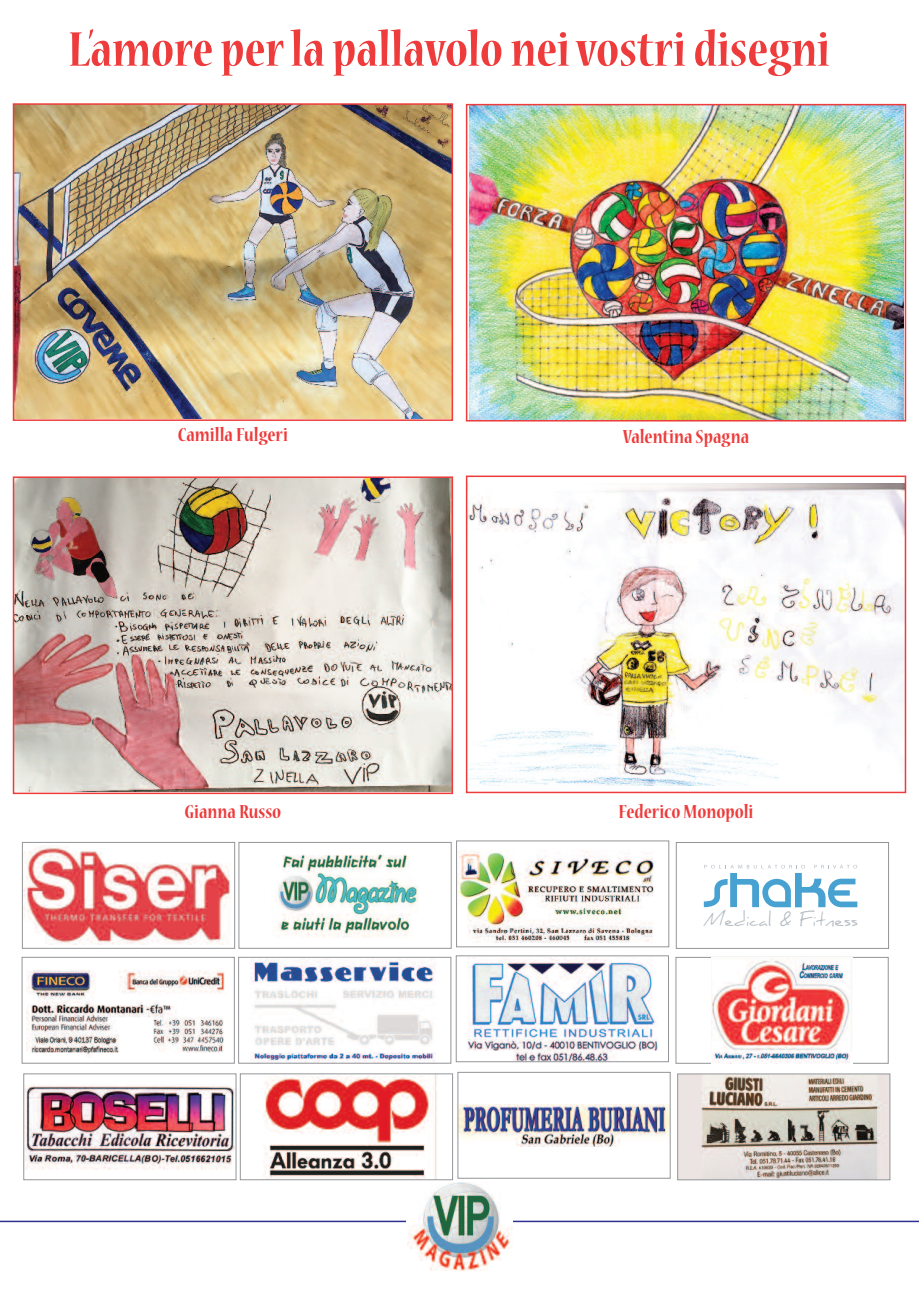
<style>
.page{position:relative;width:919px;height:1289px;background:#fff}
.page>*{position:absolute;margin:0;border:0;box-sizing:border-box;transform-origin:0 0}
.t1{font:700 condensed 54px "Nueva Std";color:#ee3b3b}
.t2{font:700 condensed 21px "Nueva Std";color:#ee3b3b}
.t3{font:17.7px "Daniel";letter-spacing:.01em;color:#b3bac1}
</style>
<div class="page">
<hr style="left:0;top:1220px;width:918px;height:2px;background:#2e3092">
<img style="left:26px;top:1086px;width:208px;height:83px">
<div style="left:24px;top:1073px;width:212px;height:106px;border:1px solid #939598"></div>
<img style="left:263px;top:1075px;width:174px;height:102px">
<div style="left:240px;top:1073px;width:213px;height:106px;border:1px solid #939598"></div>
<img style="left:459px;top:1104px;width:209px;height:42px">
<div style="left:457px;top:1072px;width:213px;height:106px;border:1px solid #939598"></div>
<img style="left:679px;top:1075px;width:209px;height:102px">
<div style="left:677px;top:1073px;width:213px;height:106px;border:1px solid #939598"></div>
<img style="left:407px;top:1182px;width:105px;height:88px">
<img style="left:27px;top:970px;width:198px;height:86px">
<div style="left:22px;top:957px;width:212px;height:106px;border:1px solid #939598"></div>
<img style="left:250px;top:959px;width:186px;height:102px">
<div style="left:238px;top:957px;width:213px;height:106px;border:1px solid #939598"></div>
<img style="left:467px;top:958px;width:190px;height:101px">
<div style="left:456px;top:955px;width:212px;height:106px;border:1px solid #939598"></div>
<div style="left:675px;top:957px;width:213px;height:106px;border:1px solid #939598"></div>
<img style="left:711px;top:957px;width:141px;height:106px">
<img style="left:24px;top:845px;width:207px;height:99px">
<div style="left:22px;top:842px;width:213px;height:106px;border:1px solid #939598"></div>
<img style="left:278px;top:854px;width:141px;height:84px">
<div style="left:239px;top:842px;width:212px;height:106px;border:1px solid #939598"></div>
<img style="left:458px;top:850px;width:196px;height:92px">
<div style="left:456px;top:840px;width:213px;height:107px;border:1px solid #939598"></div>
<svg style="left:703px;top:864px;width:154px;height:43px"></svg>
<div style="left:676px;top:842px;width:212px;height:106px;border:1px solid #939598"></div>
<img style="left:16px;top:106px;width:434px;height:312px">
<div style="left:13px;top:103px;width:440px;height:318px;border:2px solid #ee3b3b"></div>
<img style="left:469px;top:107px;width:434px;height:311px">
<div style="left:466px;top:104px;width:440px;height:317px;border:2px solid #ee3b3b"></div>
<img style="left:16px;top:479px;width:434px;height:312px">
<div style="left:13px;top:476px;width:440px;height:318px;border:2px solid #ee3b3b"></div>
<img style="left:469px;top:483px;width:434px;height:302px">
<div style="left:466px;top:475px;width:440px;height:318px;border:2px solid #ee3b3b"></div>
<h1 class="t1" style="left:68px;top:29px;width:763px">L’amore perla pallavolo neivostri disegni</h1>
<p class="t2" style="left:178px;top:426px;width:111px">Camilla Fulgeri</p>
<p class="t2" style="left:623px;top:429px;width:128px">Valentina Spagna</p>
<p class="t2" style="left:184px;top:804px;width:98px">Gianna Russo</p>
<p class="t2" style="left:618px;top:804px;width:136px">FedericoMonopoli</p>
<p class="t3" style="left:703px;top:909px;width:155px">Medical &amp; Fitness</p>
</div>
